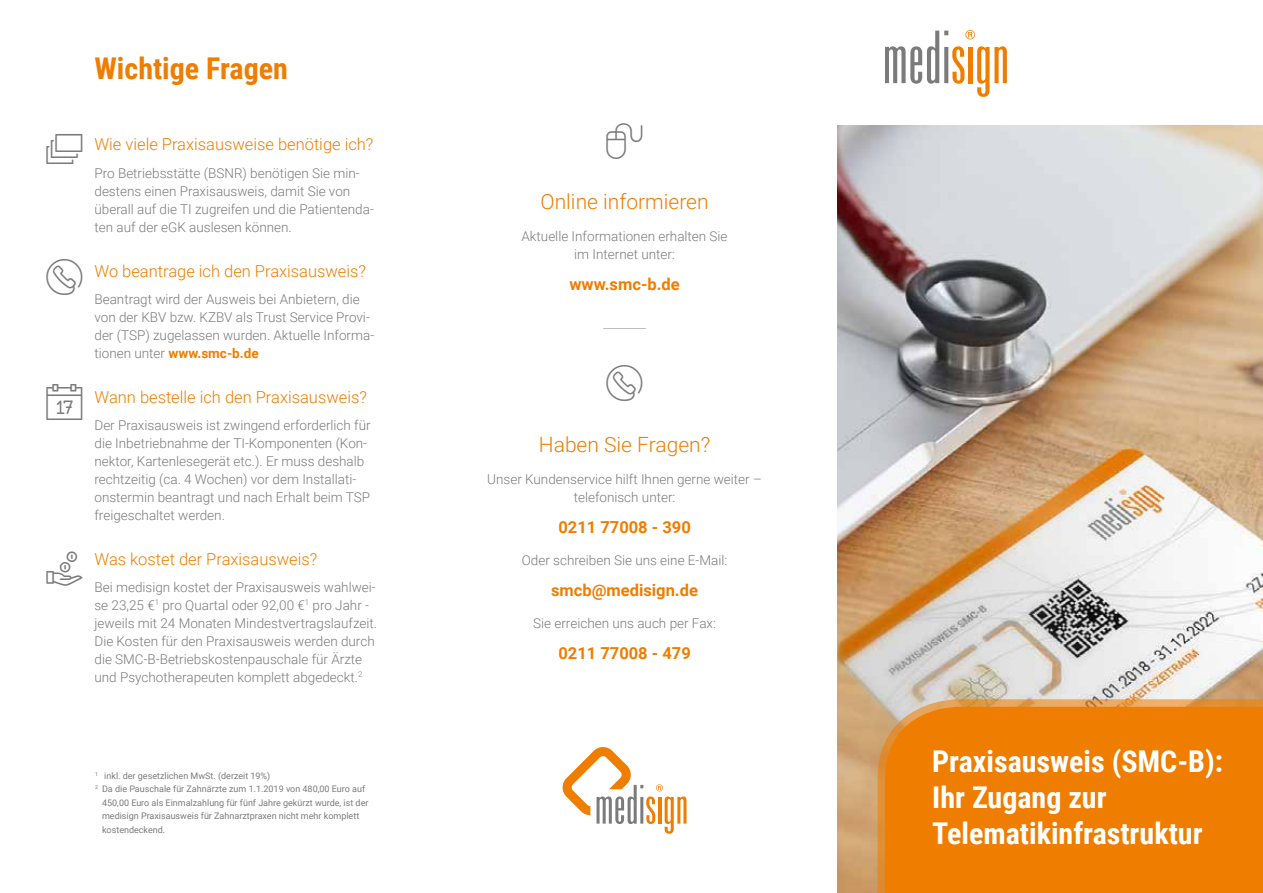
<style>
.page{position:relative;width:1263px;height:893px;background:#fff}
.page>*{position:absolute;margin:0;border:0;box-sizing:border-box;transform-origin:0 0}
.t1{font:700 30px/36px "Roboto Condensed";color:#fff}
.t2{font:700 30px "Roboto Condensed";color:#ef7d00}
.t3{font:300 21px "Roboto";color:#ef7d00}
.t4{font:300 16.5px "Roboto";color:#ef7d00}
.t5{font:700 16.5px "Roboto";color:#ef7d00}
.t6{font:300 13.5px/18px "Roboto";color:#7c7b7b}
.t7{font:9px/13.5px "Roboto";color:#7c7b7b}
.t8{font:5.25px "Roboto";color:#7c7b7b}
.s1{font-weight:700;color:#ef7d00}
</style>
<div class="page">
<svg style="left:562px;top:747px;width:124px;height:87px"></svg>
<hr style="left:603px;top:328px;width:43px;height:1px;background:#7c7b7b">
<img style="left:838px;top:125px;width:425px;height:768px">
<svg style="left:885px;top:30px;width:122px;height:67px"></svg>
<svg style="left:877px;top:699px;width:386px;height:194px;background:#ed7f07"></svg>
<h1 class="t2" style="left:94px;top:47px;width:195px">Wichtige Fragen</h1>
<p class="t4" style="left:94px;top:132px;width:280px">Wie viele Praxisausweise benötige ich?</p>
<p class="t6" style="left:94px;top:163px;width:281px">Pro Betriebsstätte (BSNR) benötigen Sie min&shy;destens einen Praxisausweis, damit Sie von überall auf die TI zugreifen und die Patientenda&shy;ten auf der eGK auslesen können.</p>
<p class="t4" style="left:94px;top:259px;width:273px">Wo beantrage ich den Praxisausweis?</p>
<p class="t6" style="left:94px;top:289px;width:281px">Beantragt wird der Ausweis bei Anbietern, die von der KBV bzw. KZBV als Trust Service Provi&shy;der (TSP) zugelassen wurden. Aktuelle Informa&shy;tionen unter <span class="s1">www.smc-b.de</span></p>
<p class="t4" style="left:94px;top:385px;width:274px">Wann bestelle ich den Praxisausweis?</p>
<p class="t6" style="left:94px;top:415px;width:278px">Der Praxisausweis ist zwingend erforderlich für die Inbetriebnahme der TI-Komponenten (Kon&shy;nektor, Kartenlesegerät etc.). Er muss deshalb rechtzeitig (ca. 4 Wochen) vor dem Installati&shy;onstermin beantragt und nach Erhalt beim TSP freigeschaltet werden.</p>
<p class="t4" style="left:94px;top:547px;width:224px">Was kostet der Praxisausweis?</p>
<p class="t6" style="left:94px;top:577px;width:284px">Bei medisign kostet der Praxisausweis wahlwei&shy;se 23,25 €<sup>1</sup> pro Quartal oder 92,00 €<sup>1</sup> pro Jahr - jeweils mit 24 Monaten Mindestvertragslaufzeit.<br>Die Kosten für den Praxisausweis werden durch die SMC-B-Betriebskostenpauschale für Ärzte und Psychotherapeuten komplett abgedeckt.<sup>2</sup></p>
<p class="t7" style="left:102px;top:768px;width:268px">inkl. der gesetzlichen MwSt. (derzeit 19%)<br>Da die Pauschale für Zahnärzte zum 1.1.2019 von 480,00 Euro auf 450,00 Euro als Einmalzahlung für fünf Jahre gekürzt wurde, ist der medisign Praxisausweis für Zahnarztpraxen nicht mehr komplett kostendeckend.</p>
<p class="t8" style="left:95px;top:770px;width:4px">1</p>
<p class="t8" style="left:95px;top:784px;width:4px">2</p>
<h2 class="t3" style="left:540px;top:187px;width:170px">Online informieren</h2>
<p class="t6" style="left:521px;top:226px;width:208px;text-align:center">Aktuelle Informationen erhalten Sie im Internet unter:</p>
<p class="t5" style="left:569px;top:273px;width:112px">www.smc-b.de</p>
<h2 class="t3" style="left:539px;top:429px;width:173px">Haben Sie Fragen?</h2>
<p class="t6" style="left:487px;top:469px;width:276px;text-align:center">Unser Kundenservice hilft Ihnen gerne weiter – telefonisch unter:</p>
<p class="t5" style="left:558px;top:516px;width:134px">0211 77008 - 390</p>
<p class="t6" style="left:522px;top:550px;width:207px">Oder schreiben Sie uns eine E-Mail:</p>
<p class="t5" style="left:551px;top:579px;width:148px">smcb@medisign.de</p>
<p class="t6" style="left:533px;top:613px;width:184px">Sie erreichen uns auch per Fax:</p>
<p class="t5" style="left:558px;top:642px;width:134px">0211 77008 - 479</p>
<h1 class="t1" style="left:932px;top:742px;width:292px">Praxisausweis (SMC-B):<br>Ihr Zugang zur<br>Telematikinfrastruktur</h1>
</div>
